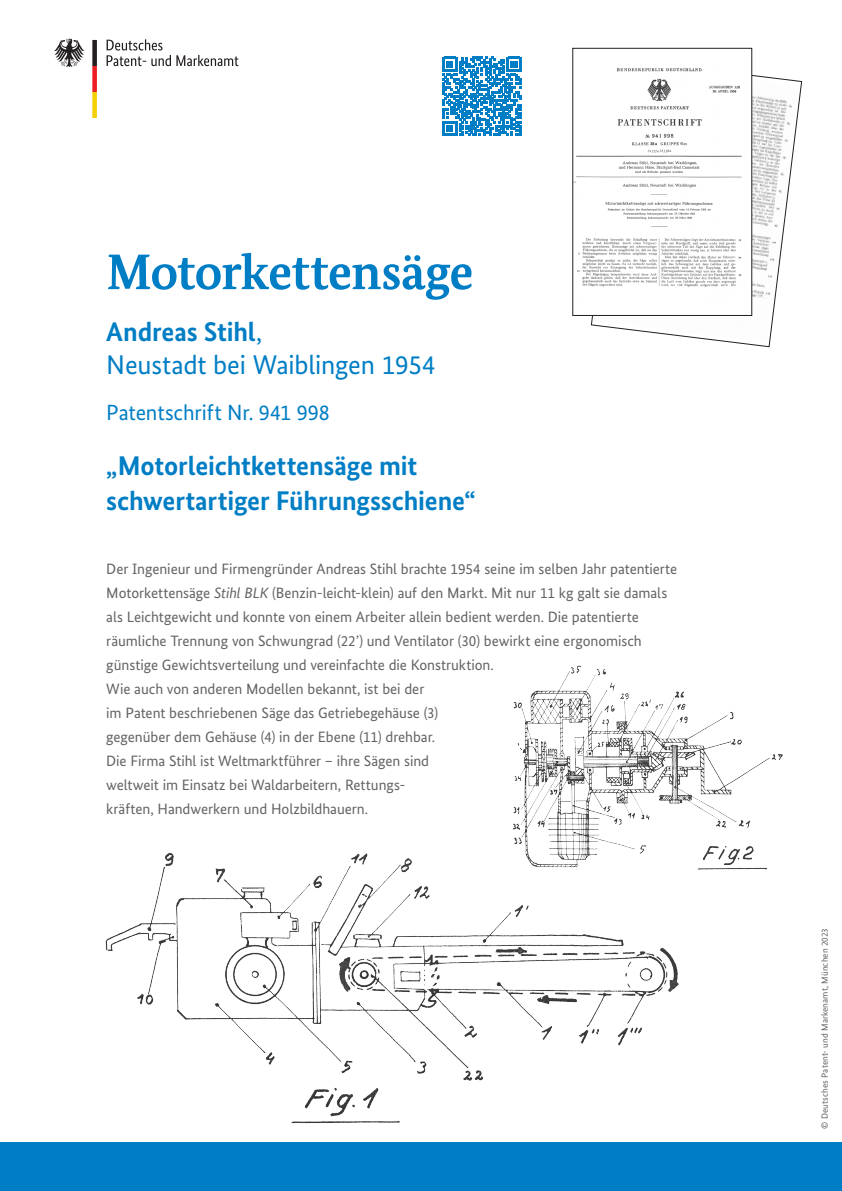
<style>
.page{position:relative;width:842px;height:1191px;background:#fff}
.page>*{position:absolute;margin:0;border:0;box-sizing:border-box;transform-origin:0 0}
.t1{font:700 50px "Bundes Serif";letter-spacing:-.015em;color:#007ec5}
.t2{font:700 27px/35px "Bundes Sans";letter-spacing:-.005em;color:#007ec5}
.t3{font:27px/32.4px "Bundes Sans";letter-spacing:-.01em;color:#007ec5}
.t4{font:22px "Bundes Sans";letter-spacing:-.005em;color:#007ec5}
.t5{font:15px/24px "Bundes Sans";letter-spacing:-.005em;color:#636366}
.t6{font:9px "Bundes Sans";letter-spacing:.01em;color:#636366}
.s1{font-weight:700}
.s2{font-style:italic}
</style>
<div class="page">
<svg style="left:442px;top:57px;width:80px;height:79px"></svg>
<div style="left:0;top:1142px;width:842px;height:49px;background:#007ec5"></div>
<svg style="left:107px;top:39px;width:131px;height:27px"></svg>
<svg style="left:54px;top:39px;width:30px;height:28px"></svg>
<svg style="left:92px;top:40px;width:5px;height:78px"></svg>
<svg style="left:591px;top:59px;width:211px;height:288px"></svg>
<img style="left:575px;top:59px;width:175px;height:252px">
<img style="left:105px;top:852px;width:574px;height:272px">
<img style="left:496px;top:665px;width:287px;height:217px">
<h1 class="t1" style="left:106px;top:241px;width:369px">Motorkettensäge</h1>
<h2 class="t3" style="left:106px;top:316px;width:331px"><span class="s1">Andreas Stihl</span>,<br>Neustadt bei Waiblingen 1954</h2>
<h3 class="t4" style="left:106px;top:399px;width:225px">Patentschrift Nr. 941 998</h3>
<h2 class="t2" style="left:106px;top:448px;width:371px">„Motorleichtkettensäge mit schwertartiger Führungsschiene“</h2>
<p class="t5" style="left:106px;top:556px;width:572px">Der Ingenieur und Firmengründer Andreas Stihl brachte 1954 seine im selben Jahr patentierte Motorkettensäge <span class="s2">Stihl BLK</span> (Benzin-leicht-klein) auf den Markt. Mit nur 11 kg galt sie damals als Leichtgewicht und konnte von einem Arbeiter allein bedient werden. Die patentierte räumliche Trennung von Schwungrad (22’) und Ventilator (30) bewirkt eine ergonomisch günstige Gewichtsverteilung und vereinfachte die Konstruktion.<br>Wie auch von anderen Modellen bekannt, ist bei der<br>im Patent beschriebenen Säge das Getriebegehäuse (3)<br>gegenüber dem Gehäuse (4) in der Ebene (11) drehbar.<br>Die Firma Stihl ist Weltmarktführer – ihre Sägen sind<br>weltweit im Einsatz bei Waldarbeitern, Rettungs-<br>kräften, Handwerkern und Holzbildhauern.</p>
<p class="t6" style="left:819px;top:1128px;width:202px;rotate:-90deg">© Deutsches Patent- und Markenamt, München 2023</p>
</div>
